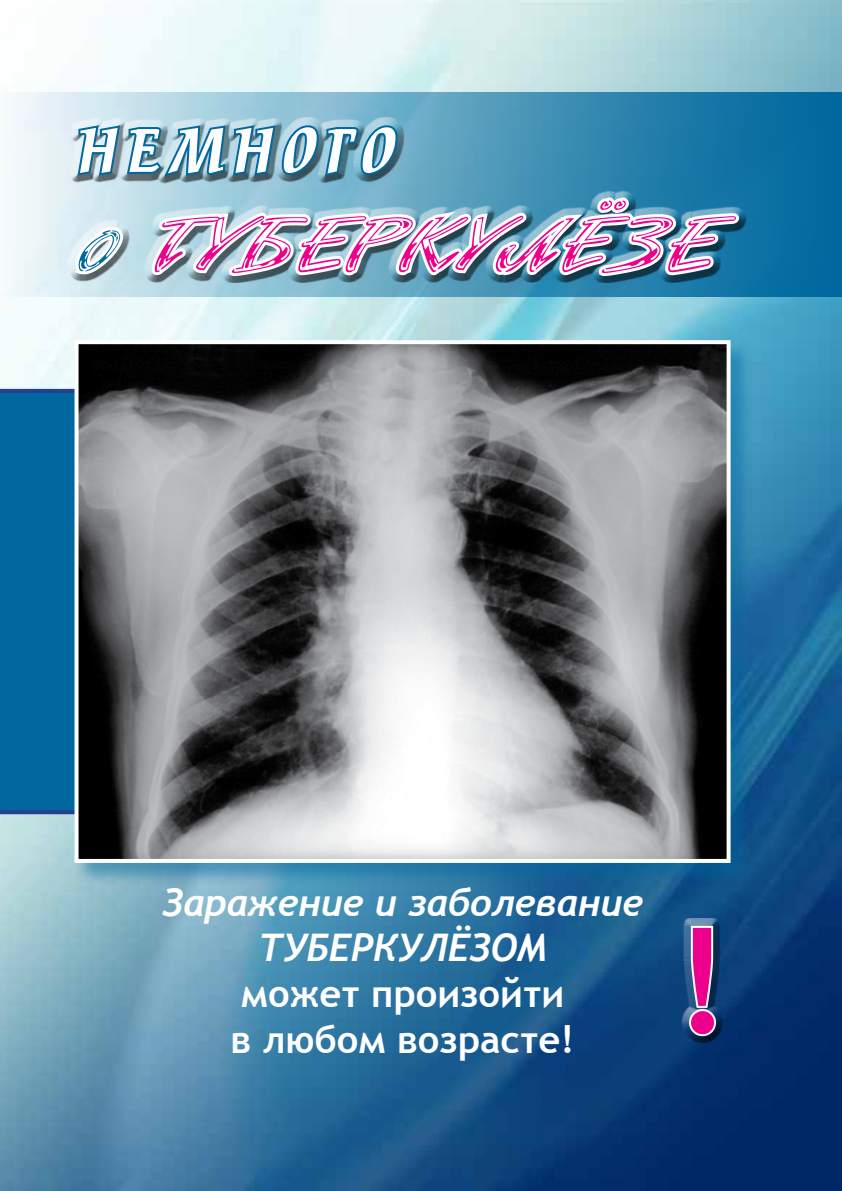
<style>
.page{position:relative;width:842px;height:1191px;background:#fff}
.page>*{position:absolute;margin:0;border:0;box-sizing:border-box;transform-origin:0 0}
.t1{font:700 144px "Trebuchet MS";color:#ec008c}
.t2{font:82px "Hrom";letter-spacing:.05em;color:#ec008c}
.t3{font:700 72px "Breeze";letter-spacing:.075em;color:#fff}
.t4{font:italic 700 38px/45.6px "Trebuchet";color:#fff;text-align:center}
.t5{font:700 38px/45.6px "Trebuchet MS";color:#fff}
.s1{font-size:60px;color:#00689e}
</style>
<div class="page">
<img style="left:0;top:0;width:842px;height:1191px">
<svg style="left:0;top:92px;width:842px;height:205px;background:#67a7c5"></svg>
<div style="left:68px;top:122px;width:679px;height:161px;background:#000;opacity:.75"></div>
<svg style="left:224px;top:0;width:346px;height:108px;background:#cee8ec"></svg>
<svg style="left:71px;top:108px;width:673px;height:172px"></svg>
<div style="left:0;top:389px;width:73px;height:425px;background:#00689e"></div>
<div style="left:73px;top:339px;width:681px;height:546px;background:#00689e;opacity:.5"></div>
<img style="left:80px;top:345px;width:646px;height:513px">
<div style="left:75px;top:340px;width:656px;height:523px;border:4px solid #fff"></div>
<div style="left:681px;top:918px;width:42px;height:113px;background:#fff;opacity:.75"></div>
<div style="left:681px;top:921px;width:42px;height:122px;background:#000;opacity:.75"></div>
<svg style="left:687px;top:924px;width:31px;height:114px"></svg>
<h3 class="t3" style="left:77px;top:113px;width:322px">НЕМНОГО</h3>
<h2 class="t2" style="left:77px;top:200px;width:636px"><span class="s1">о</span> туберкулёзе</h2>
<p class="t4" style="left:162px;top:880px;width:482px">Заражение и заболевание<br>ТУБЕРКУЛЁЗОМ</p>
<p class="t5" style="left:231px;top:970px;width:345px">может произойти в любом возрасте!</p>
<h1 class="t1" style="left:676px;top:891px;width:54px">!</h1>
</div>
